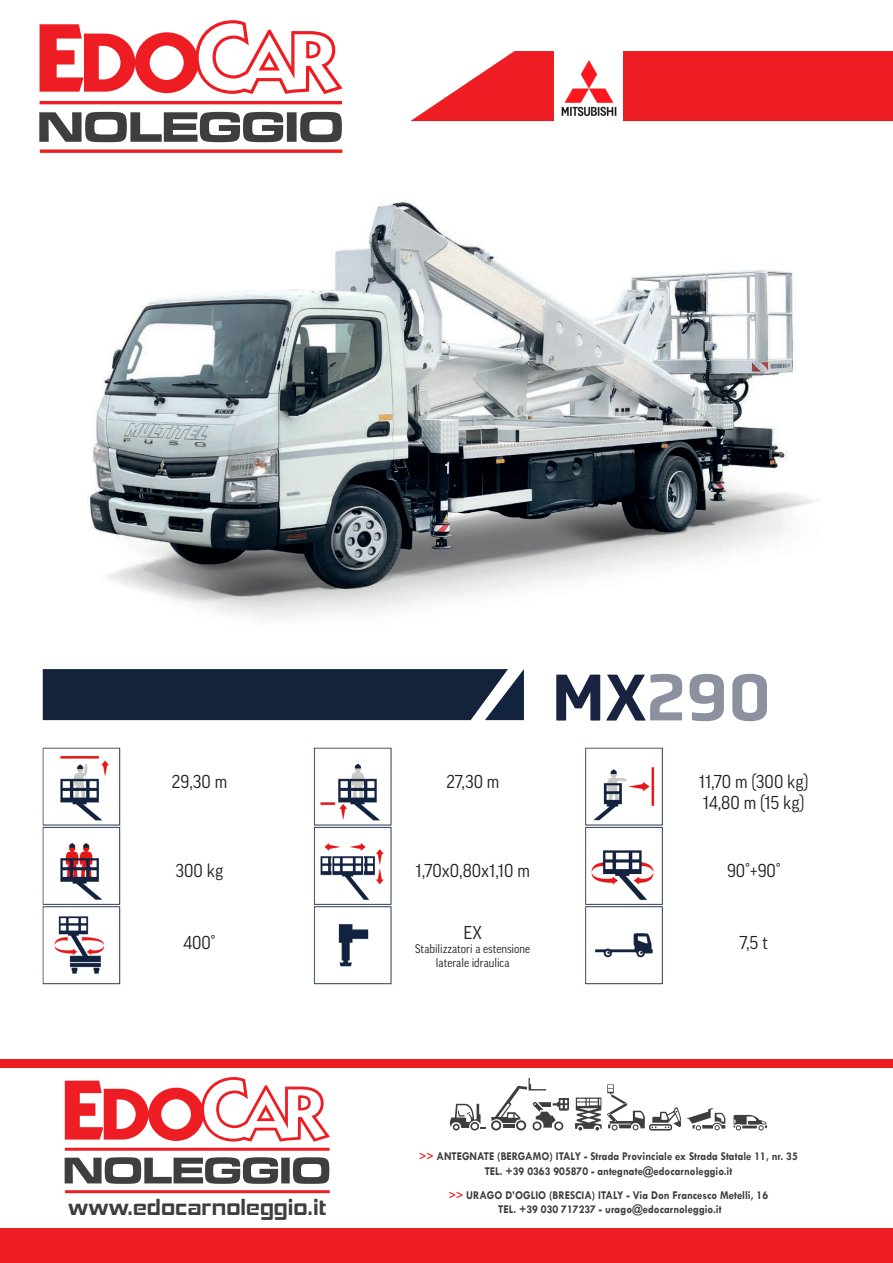
<style>
.page{position:relative;width:893px;height:1263px;background:#fff}
.page>*{position:absolute;margin:0;border:0;box-sizing:border-box;transform-origin:0 0}
.t1{font:500 67.5px "Obvia";color:#8c919f}
.t2{font:700 22.5px "Hemi Head W00";color:#3e3e3f}
.t3{font:18px "Good Pro Narr";color:#231f20}
.t4{font:700 12px "Tw Cen";color:#3e3e3f;scale:.91 1}
.t5{font:12px/14.4px "Good Pro Narr";color:#231f20;text-align:center}
.s1{color:#19233f}
.s2{color:#ee1d23}
</style>
<div class="page">
<img style="left:88px;top:202px;width:729px;height:418px">
<svg style="left:39px;top:112px;width:303px;height:30px"></svg>
<hr style="left:40px;top:101px;width:302px;height:3px;background:#ee1d23">
<svg style="left:40px;top:149px;width:302px;height:4px"></svg>
<svg style="left:40px;top:20px;width:302px;height:74px"></svg>
<svg style="left:410px;top:51px;width:483px;height:70px;background:#f03a3f"></svg>
<div style="left:555px;top:50px;width:68px;height:76px;background:#fff"></div>
<img style="left:561px;top:60px;width:56px;height:56px">
<img style="left:42px;top:669px;width:621px;height:316px">
<svg style="left:733px;top:1115px;width:34px;height:15px"></svg>
<svg style="left:449px;top:1078px;width:120px;height:52px"></svg>
<svg style="left:575px;top:1084px;width:150px;height:46px"></svg>
<svg style="left:65px;top:1157px;width:264px;height:27px"></svg>
<hr style="left:65px;top:1148px;width:265px;height:3px;background:#ee1d23">
<hr style="left:65px;top:1190px;width:265px;height:3px;background:#ee1d23">
<svg style="left:65px;top:1077px;width:265px;height:65px"></svg>
<div style="left:0;top:1228px;width:893px;height:35px;background:#ee1d23"></div>
<div style="left:0;top:1060px;width:893px;height:8px;background:#ee1d23"></div>
<p class="t1" style="left:551px;top:657px;width:222px"><span class="s1">MX</span>290</p>
<p class="t3" style="left:171px;top:771px;width:57px">29,30 m</p>
<p class="t3" style="left:699px;top:771px;width:111px">11,70 m (300 kg)</p>
<p class="t3" style="left:703px;top:792px;width:103px">14,80 m (15 kg)</p>
<p class="t3" style="left:446px;top:771px;width:55px">27,30 m</p>
<p class="t3" style="left:176px;top:860px;width:49px">300 kg</p>
<p class="t3" style="left:416px;top:860px;width:116px">1,70x0,80x1,10 m</p>
<p class="t3" style="left:727px;top:860px;width:55px">90°+90°</p>
<p class="t3" style="left:463px;top:922px;width:20px">EX</p>
<p class="t5" style="left:415px;top:941px;width:117px">Stabilizzatori a estensione laterale idraulica</p>
<p class="t3" style="left:184px;top:932px;width:33px">400°</p>
<p class="t3" style="left:739px;top:932px;width:30px">7,5 t</p>
<p class="t2" style="left:68px;top:1194px;width:260px">www.edocarnoleggio.it</p>
<p class="t4" style="left:419px;top:1149px;width:418px"><span class="s2">&gt;&gt;</span> ANTEGNATE (BERGAMO) ITALY - Strada Provinciale ex Strada Statale 11, nr. 35</p>
<p class="t4" style="left:485px;top:1164px;width:274px">TEL. +39 0363 905870 - antegnate@edocarnoleggio.it</p>
<p class="t4" style="left:449px;top:1188px;width:352px"><span class="s2">&gt;&gt;</span> URAGO D’OGLIO (BRESCIA) ITALY - Via Don Francesco Metelli, 16</p>
<p class="t4" style="left:498px;top:1202px;width:247px">TEL. +39 030 717237 - urago@edocarnoleggio.it</p>
</div>
